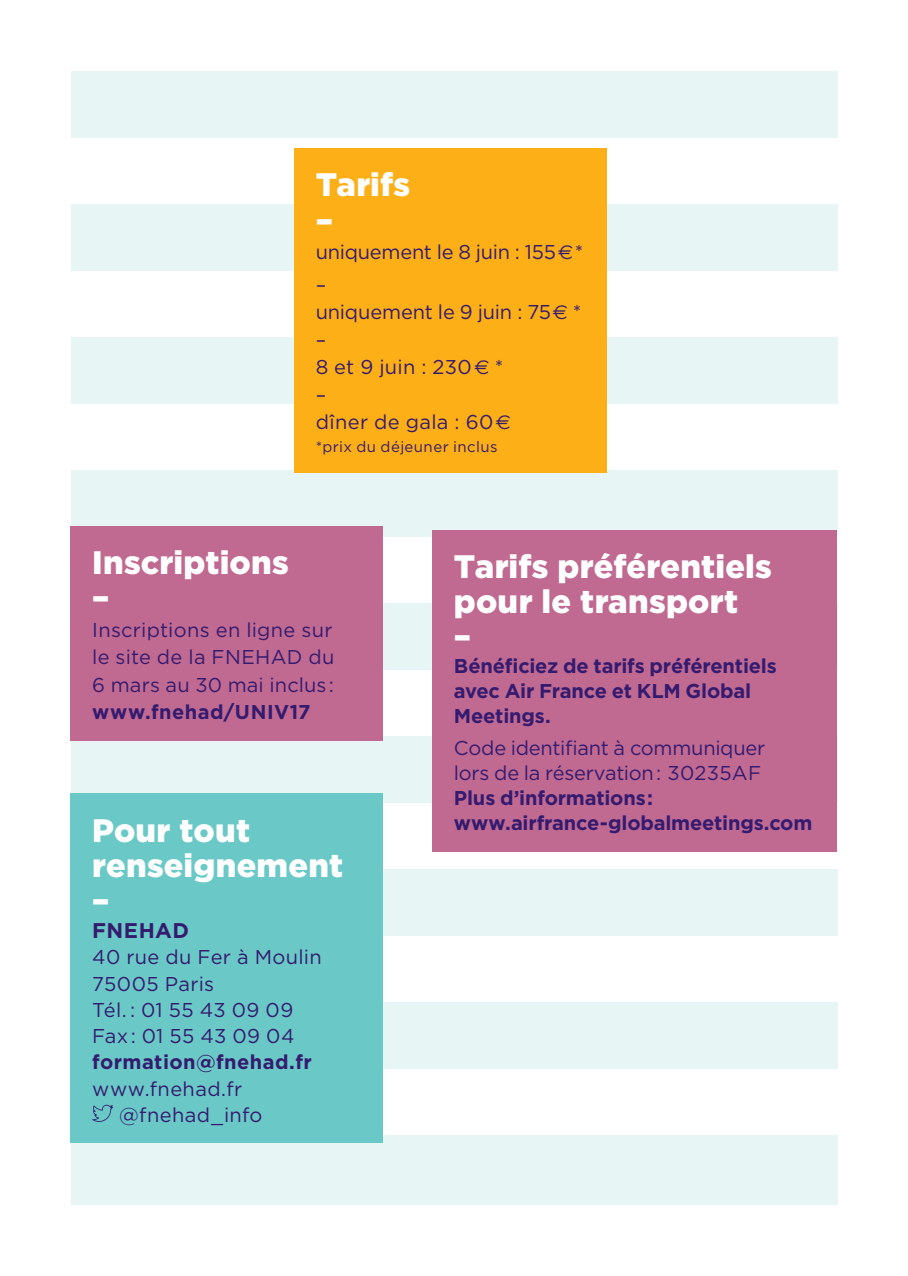
<style>
.page{position:relative;width:908px;height:1276px;background:#fff}
.page>*{position:absolute;margin:0;border:0;box-sizing:border-box;transform-origin:0 0}
.t1{font:900 32.5px/35px "Gotham";letter-spacing:.005em;color:#fff}
.t2{font:700 21.25px "Gotham";letter-spacing:.02em;color:#351b6f}
.t3{font:20px/27.5px "Gotham";letter-spacing:.01em;color:#351b6f}
.t4{font:700 20px/25px "Gotham";letter-spacing:-.01em;color:#351b6f}
.t5{font:20px/25px "Gotham";letter-spacing:-.01em;color:#351b6f}
.t6{font:700 20px "Gotham";letter-spacing:.02em;color:#351b6f}
.t7{font:20px/32.5px "Gotham";letter-spacing:-.015em;color:#351b6f}
.t8{font:15px "Gotham";letter-spacing:.025em;color:#351b6f}
.s1{font-family:"Euro Sans"}
</style>
<div class="page">
<div style="left:71px;top:71px;width:765px;height:67px;background:#e7f5f4"></div>
<div style="left:71px;top:204px;width:765px;height:67px;background:#e7f5f4"></div>
<div style="left:71px;top:470px;width:765px;height:67px;background:#e7f5f4"></div>
<div style="left:71px;top:1002px;width:765px;height:67px;background:#e7f5f4"></div>
<div style="left:71px;top:736px;width:765px;height:66px;background:#e7f5f4"></div>
<div style="left:71px;top:337px;width:765px;height:67px;background:#e7f5f4"></div>
<div style="left:71px;top:603px;width:765px;height:67px;background:#e7f5f4"></div>
<div style="left:71px;top:1135px;width:765px;height:70px;background:#e7f5f4"></div>
<div style="left:71px;top:869px;width:765px;height:66px;background:#e7f5f4"></div>
<div style="left:294px;top:148px;width:312px;height:325px;background:#fcaf17"></div>
<div style="left:71px;top:793px;width:312px;height:350px;background:#6ac9c7"></div>
<svg style="left:92px;top:1104px;width:21px;height:18px"></svg>
<div style="left:71px;top:526px;width:312px;height:214px;background:#c06a92"></div>
<div style="left:432px;top:530px;width:404px;height:321px;background:#c06a92"></div>
<h1 class="t1" style="left:315px;top:167px;width:96px">Tarifs –</h1>
<p class="t7" style="left:315px;top:235px;width:269px">uniquement le 8 juin : 155<span class="s1">€</span>* –</p>
<p class="t3" style="left:315px;top:298px;width:267px">uniquement le 9 juin : 75<span class="s1">€</span> * –<br>8 et 9 juin : 230<span class="s1">€</span> *<br>–<br>dîner de gala : 60<span class="s1">€</span></p>
<p class="t8" style="left:315px;top:438px;width:183px">*prix du déjeuner inclus</p>
<h1 class="t1" style="left:92px;top:544px;width:198px">Inscriptions –</h1>
<p class="t3" style="left:92px;top:615px;width:243px;text-align:justify">Inscriptions en ligne sur le site de la FNEHAD du 6 mars au 30 mai inclus:</p>
<p class="t6" style="left:92px;top:700px;width:220px">www.fnehad/UNIV17</p>
<h1 class="t1" style="left:92px;top:812px;width:252px">Pour tout renseignement –</h1>
<p class="t2" style="left:92px;top:918px;width:98px">FNEHAD</p>
<p class="t3" style="left:92px;top:943px;width:231px;line-height:26.2px">40 rue du Fer à Moulin<br>75005 Paris<br>Tél. : 01 55 43 09 09<br>Fax: 01 55 43 09 04</p>
<p class="t6" style="left:92px;top:1050px;width:221px">formation@fnehad.fr</p>
<p class="t3" style="left:119px;top:1075px;width:145px;line-height:26.2px;text-indent:-27px">www.fnehad.fr @fnehad_info</p>
<h1 class="t1" style="left:454px;top:548px;width:319px">Tarifs préférentiels pour le transport<br>–</h1>
<p class="t4" style="left:454px;top:653px;width:324px">Bénéficiez de tarifs préférentiels avec Air France et KLM Global<br>Meetings.</p>
<p class="t5" style="left:454px;top:735px;width:312px">Code identifiant à communiquer lors de la réservation: 30235AF</p>
<p class="t4" style="left:454px;top:785px;width:360px">Plus d’informations: www.airfrance-globalmeetings.com</p>
</div>
